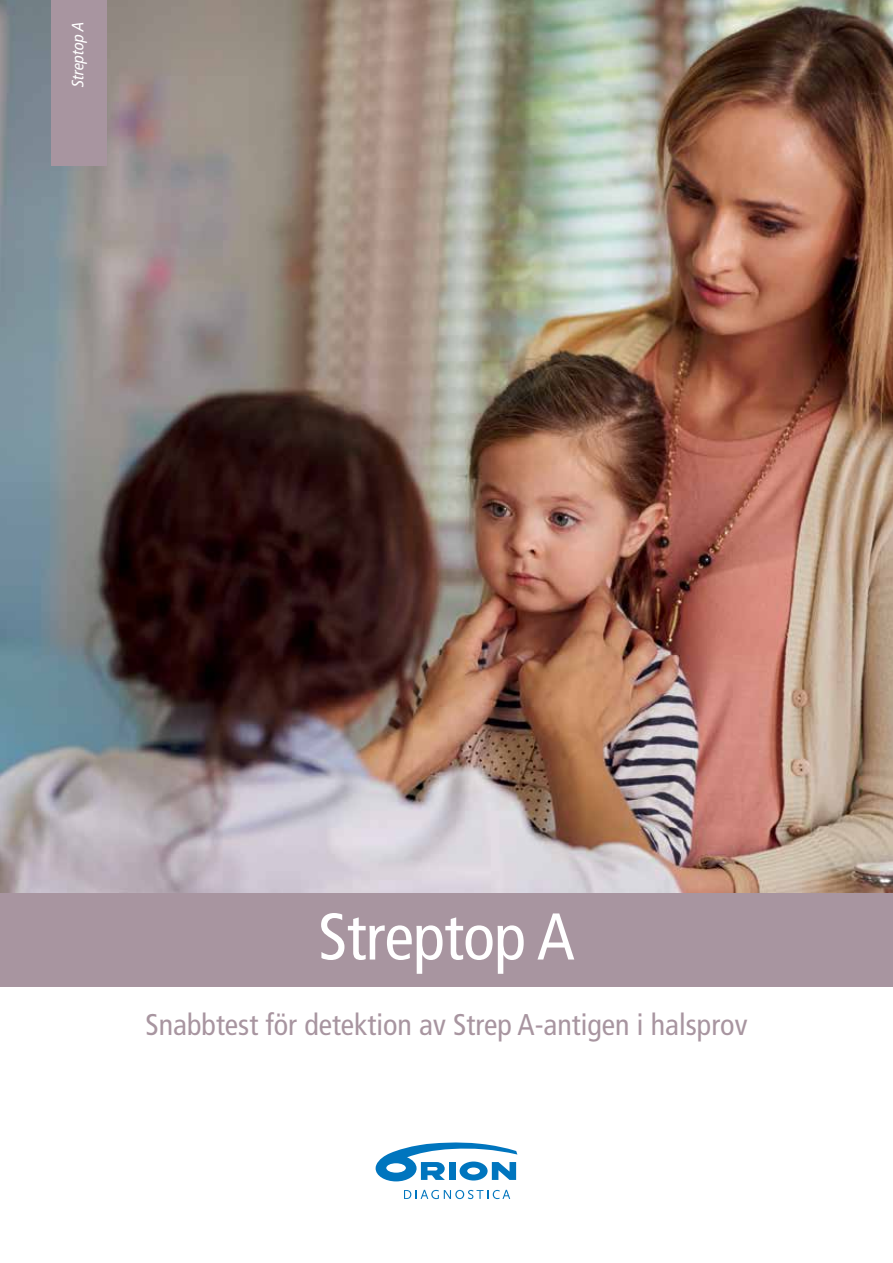
<style>
.page{position:relative;width:893px;height:1263px;background:#fff}
.page>*{position:absolute;margin:0;border:0;box-sizing:border-box;transform-origin:0 0}
.t1{font:condensed 66px "Frutiger LT Pro";letter-spacing:-.01em;color:#fff}
.t2{font:condensed 30px "Frutiger LT Pro";color:#a895a0}
.t3{font:italic condensed 16.5px "Frutiger LT Pro";color:#fff}
</style>
<div class="page">
<svg style="left:376px;top:1142px;width:141px;height:39px"></svg>
<svg style="left:404px;top:1190px;width:106px;height:9px"></svg>
<img style="left:0;top:0;width:893px;height:893px">
<div style="left:51px;top:0;width:55px;height:166px;background:#a895a0"></div>
<div style="left:0;top:893px;width:893px;height:93px;background:#a895a0"></div>
<p class="t3" style="left:68px;top:87px;width:68px;rotate:-90deg">Streptop A</p>
<h1 class="t1" style="left:318px;top:898px;width:258px">Streptop A</h1>
<p class="t2" style="left:146px;top:1007px;width:603px">Snabbtest för detektion av Strep A-antigen i halsprov</p>
</div>
